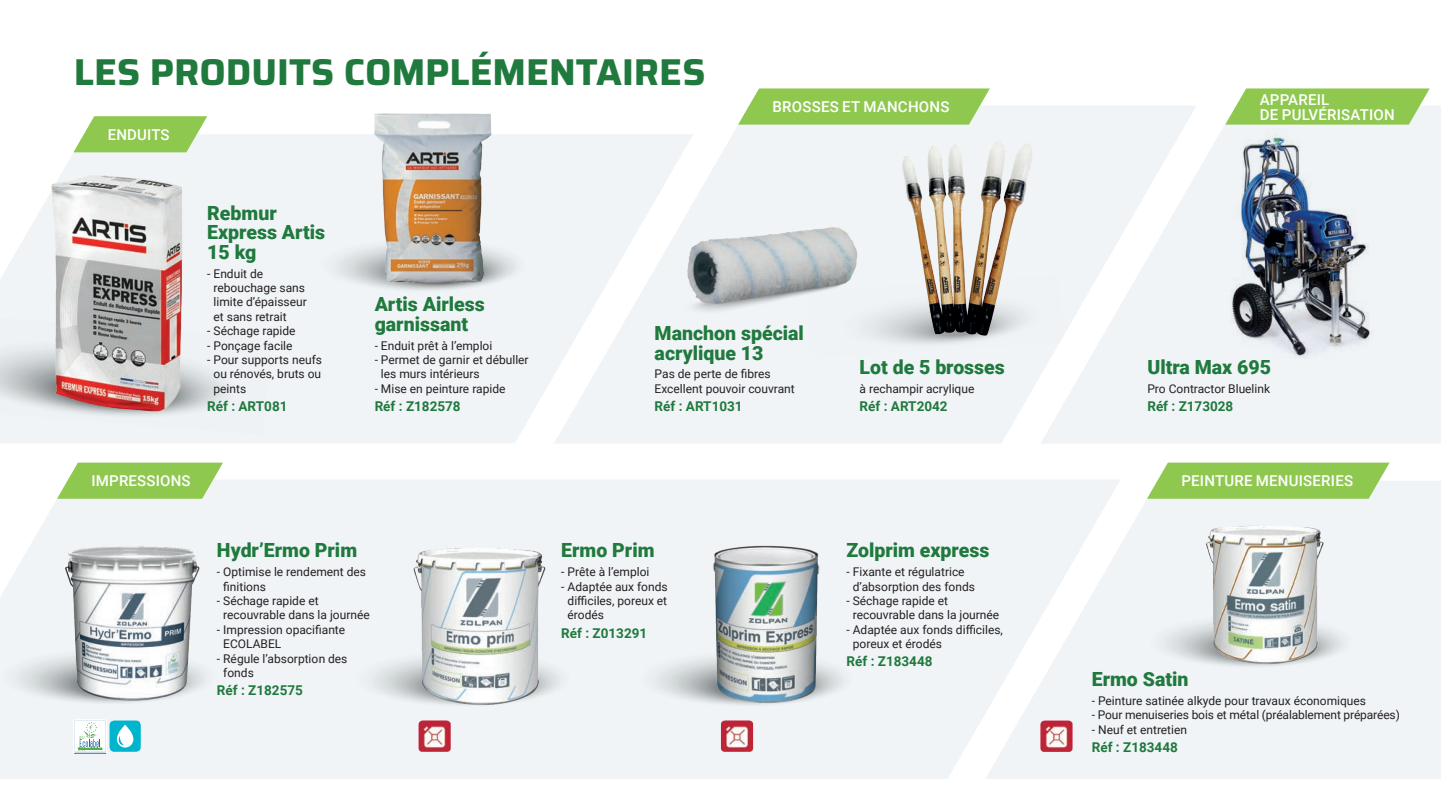
<style>
.page{position:relative;width:1441px;height:810px;background:#fff}
.page>*{position:absolute;margin:0;border:0;box-sizing:border-box;transform-origin:0 0}
.t1{font:700 37.35px "Saira";color:#20793d}
.t2{font:900 19.5px/19.5px "Roboto";color:#20793d}
.t3{font:500 15px/15px "Roboto";letter-spacing:.015em;color:#fff}
.t4{font:700 13.5px "Roboto";color:#20793d}
.t5{font:12px/14.4px "Roboto";color:#231f20}
</style>
<div class="page">
<div style="left:693px;top:106px;width:347px;height:337px;background:#f0f4f7"></div>
<svg style="left:738px;top:88px;width:251px;height:37px;background:#99cd60"></svg>
<div style="left:1120px;top:481px;width:320px;height:298px;background:#f0f4f7"></div>
<svg style="left:1040px;top:106px;width:400px;height:337px;fill:#f0f4f7"></svg>
<svg style="left:1225px;top:88px;width:204px;height:37px;background:#9bce63"></svg>
<svg style="left:0;top:134px;width:693px;height:309px;fill:#f0f4f7"></svg>
<div style="left:0;top:480px;width:1120px;height:299px;background:#f0f4f7"></div>
<img style="left:1184px;top:128px;width:238px;height:239px">
<svg style="left:73px;top:116px;width:134px;height:36px;background:#a0d06a"></svg>
<svg style="left:57px;top:463px;width:166px;height:36px;background:#9cce65"></svg>
<svg style="left:1146px;top:463px;width:243px;height:36px;background:#98cc5f"></svg>
<div style="left:109px;top:721px;width:32px;height:31px;background:#00b4cd;border-radius:5px"></div>
<svg style="left:117px;top:725px;width:16px;height:23px"></svg>
<svg style="left:73px;top:719px;width:34px;height:34px"></svg>
<img style="left:418px;top:728px;width:32px;height:24px">
<img style="left:721px;top:720px;width:32px;height:32px">
<img style="left:1040px;top:721px;width:32px;height:31px">
<img style="left:0;top:317px;width:271px;height:118px">
<img style="left:34px;top:162px;width:164px;height:258px">
<img style="left:286px;top:227px;width:261px;height:70px">
<img style="left:364px;top:113px;width:139px;height:182px">
<img style="left:807px;top:275px;width:255px;height:83px">
<img style="left:895px;top:129px;width:150px;height:216px">
<img style="left:0;top:637px;width:237px;height:72px">
<img style="left:57px;top:537px;width:150px;height:172px">
<img style="left:320px;top:639px;width:272px;height:73px">
<img style="left:394px;top:530px;width:173px;height:198px">
<img style="left:603px;top:639px;width:272px;height:73px">
<img style="left:702px;top:537px;width:126px;height:174px">
<img style="left:1114px;top:603px;width:259px;height:69px">
<img style="left:1205px;top:523px;width:117px;height:141px">
<img style="left:680px;top:221px;width:196px;height:94px">
<h1 class="t1" style="left:74px;top:43px;width:633px">LES PRODUITS COMPLÉMENTAIRES</h1>
<p class="t3" style="left:108px;top:127px;width:63px">ENDUITS</p>
<p class="t3" style="left:772px;top:99px;width:178px">BROSSES ET MANCHONS</p>
<p class="t3" style="left:1259px;top:91px;width:137px">APPAREIL<br>DE PULVÉRISATION</p>
<h2 class="t2" style="left:207px;top:203px;width:119px">Rebmur<br>Express Artis<br>15 kg</h2>
<p class="t5" style="left:213px;top:266px;width:95px;text-indent:-6px">- Enduit de rebouchage sans limite d’épaisseur et sans retrait</p>
<p class="t5" style="left:207px;top:323px;width:90px">- Séchage rapide</p>
<p class="t5" style="left:207px;top:338px;width:87px">- Ponçage facile</p>
<p class="t5" style="left:213px;top:352px;width:110px;text-align:justify;text-indent:-6px">- Pour supports neufs ou rénovés, bruts ou peints</p>
<p class="t4" style="left:207px;top:397px;width:82px">Réf : ART081</p>
<h2 class="t2" style="left:374px;top:294px;width:112px">Artis Airless garnissant</h2>
<p class="t5" style="left:374px;top:338px;width:119px">- Enduit prêt à l’emploi</p>
<p class="t5" style="left:381px;top:352px;width:149px;text-indent:-6px">- Permet de garnir et débuller les murs intérieurs</p>
<p class="t5" style="left:374px;top:381px;width:132px">- Mise en peinture rapide</p>
<p class="t4" style="left:374px;top:397px;width:87px">Réf : Z182578</p>
<h2 class="t2" style="left:654px;top:323px;width:151px">Manchon spécial acrylique 13</h2>
<p class="t5" style="left:654px;top:366px;width:142px">Pas de perte de fibres<br>Excellent pouvoir couvrant</p>
<p class="t4" style="left:654px;top:397px;width:90px">Réf : ART1031</p>
<h2 class="t2" style="left:859px;top:357px;width:147px">Lot de 5 brosses</h2>
<p class="t5" style="left:859px;top:381px;width:116px">à rechampir acrylique</p>
<p class="t4" style="left:859px;top:397px;width:90px">Réf : ART2042</p>
<h2 class="t2" style="left:1147px;top:357px;width:125px">Ultra Max 695</h2>
<p class="t5" style="left:1147px;top:381px;width:124px">Pro Contractor Bluelink</p>
<p class="t4" style="left:1147px;top:397px;width:87px">Réf : Z173028</p>
<p class="t3" style="left:91px;top:473px;width:101px">IMPRESSIONS</p>
<p class="t3" style="left:1181px;top:473px;width:173px">PEINTURE MENUISERIES</p>
<h2 class="t2" style="left:217px;top:540px;width:142px">Hydr’Ermo Prim</h2>
<p class="t5" style="left:223px;top:564px;width:144px;text-indent:-6px">- Optimise le rendement des finitions</p>
<p class="t5" style="left:223px;top:593px;width:148px;text-indent:-6px">- Séchage rapide et recouvrable dans la journée</p>
<p class="t5" style="left:223px;top:622px;width:123px;text-indent:-6px">- Impression opacifiante<br>ECOLABEL</p>
<p class="t5" style="left:223px;top:651px;width:126px;text-indent:-6px">- Régule l’absorption des fonds</p>
<p class="t4" style="left:217px;top:681px;width:87px">Réf : Z182575</p>
<h2 class="t2" style="left:561px;top:540px;width:95px">Ermo Prim</h2>
<p class="t5" style="left:561px;top:564px;width:90px">- Prête à l’emploi</p>
<p class="t5" style="left:567px;top:579px;width:102px;text-align:justify;text-indent:-6px">- Adaptée aux fonds difficiles, poreux et érodés</p>
<p class="t4" style="left:561px;top:623px;width:87px">Réf : Z013291</p>
<h2 class="t2" style="left:846px;top:540px;width:144px">Zolprim express</h2>
<p class="t5" style="left:852px;top:564px;width:124px;text-indent:-6px">- Fixante et régulatrice d’absorption des fonds</p>
<p class="t5" style="left:852px;top:593px;width:148px;text-indent:-6px">- Séchage rapide et recouvrable dans la journée</p>
<p class="t5" style="left:852px;top:622px;width:152px;text-indent:-6px">- Adaptée aux fonds difficiles, poreux et érodés</p>
<p class="t4" style="left:846px;top:652px;width:87px">Réf : Z183448</p>
<h2 class="t2" style="left:1091px;top:669px;width:98px">Ermo Satin</h2>
<p class="t5" style="left:1091px;top:693px;width:276px">- Peinture satinée alkyde pour travaux économiques</p>
<p class="t5" style="left:1091px;top:707px;width:309px">- Pour menuiseries bois et métal (préalablement préparées)</p>
<p class="t5" style="left:1091px;top:722px;width:97px">- Neuf et entretien</p>
<p class="t4" style="left:1091px;top:738px;width:87px">Réf : Z183448</p>
</div>
